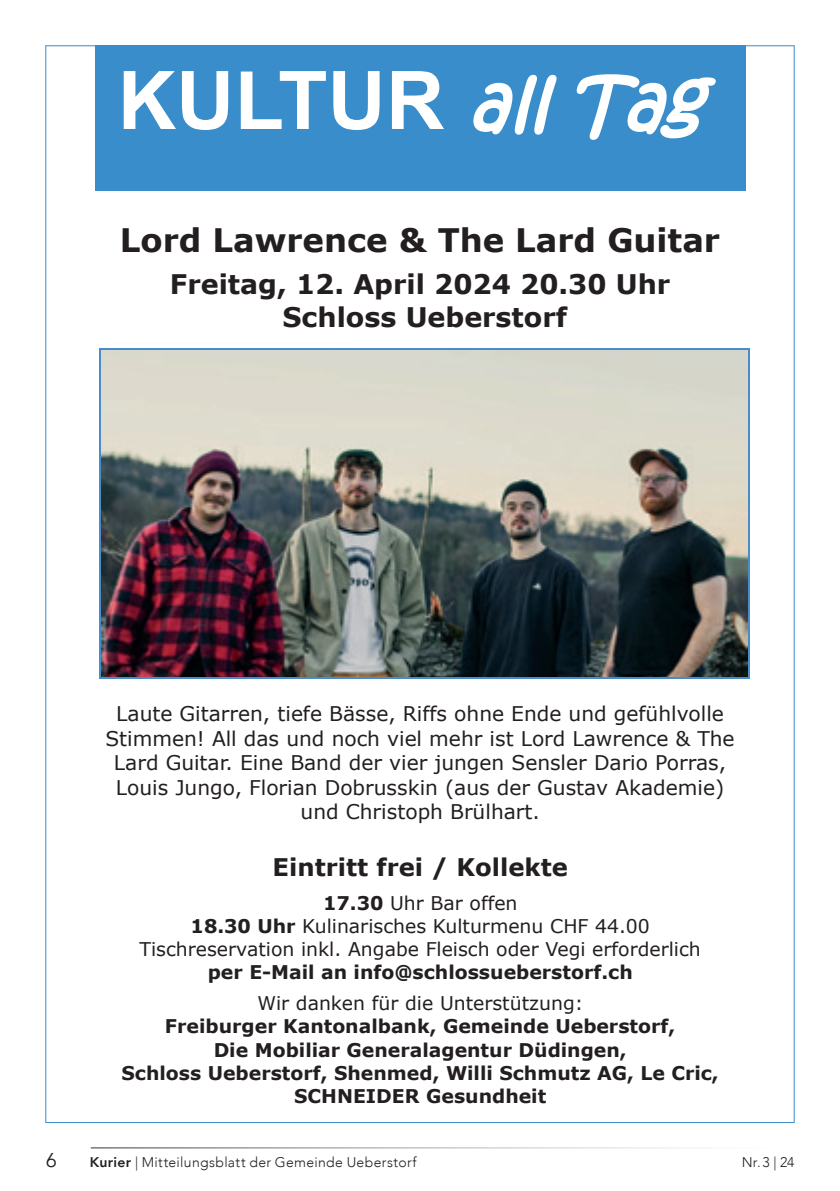
<style>
.page{position:relative;width:840px;height:1191px;background:#fff}
.page>*{position:absolute;margin:0;border:0;box-sizing:border-box;transform-origin:0 0}
.t1{font:700 80.8px "Arial";color:#fff}
.t2{font:700 32.4px "Verdana";color:#231f20}
.t3{font:700 27px/32.8px "Verdana";color:#231f20;text-align:center}
.t4{font:700 24.2px "Verdana";color:#231f20}
.t5{font:20.2px/24.6px "Verdana";color:#231f20;text-align:center}
.t6{font:20px "Avenir";color:#231f20}
.t7{font:700 18.8px/23.4px "Verdana";color:#231f20;text-align:center}
.t8{font:18.8px/23px "Verdana";color:#231f20;text-align:center}
.t9{font:300 14px "Avenir";letter-spacing:.025em;color:#231f20}
.s1{font-family:"Kristen ITC";font-weight:400;font-style:italic;font-size:72.8px}
.s2{font-weight:700}
.s3{font-weight:800}
</style>
<div class="page">
<hr style="left:91px;top:1147px;width:703px;height:1px;background:#231f20">
<div style="left:95px;top:46px;width:650px;height:110px;background:#3a8dcb"></div>
<div style="left:95px;top:156px;width:650px;height:35px;background:#3a8dcb"></div>
<img style="left:100px;top:349px;width:647px;height:328px">
<hr style="left:99px;top:348px;width:1px;height:330px;background:#488cca">
<hr style="left:748px;top:348px;width:1px;height:330px;background:#488cca">
<hr style="left:99px;top:348px;width:650px;height:1px;background:#488cca">
<hr style="left:99px;top:677px;width:650px;height:1px;background:#488cca">
<h1 class="t1" style="left:118px;top:54px;width:584px">KULTUR <span class="s1">allTag</span></h1>
<h2 class="t2" style="left:120px;top:227px;width:601px">Lord Lawrence &amp; The Lard Guitar</h2>
<h3 class="t3" style="left:170px;top:270px;width:501px">Freitag, 12. April 2024 20.30 Uhr<br>Schloss Ueberstorf</h3>
<p class="t5" style="left:105px;top:703px;width:630px">Laute Gitarren, tiefe Bässe, Riffs ohne Ende und gefühlvolle Stimmen! All das und noch viel mehr ist Lord Lawrence &amp; The Lard Guitar. Eine Band der vier jungen Sensler Dario Porras, Louis Jungo, Florian Dobrusskin (aus der Gustav Akademie) und Christoph Brülhart.</p>
<p class="t4" style="left:272px;top:857px;width:297px">Eintritt frei / Kollekte</p>
<p class="t8" style="left:139px;top:893px;width:562px"><span class="s2">17.30</span> Uhr Bar offen<br><span class="s2">18.30 Uhr</span> Kulinarisches Kulturmenu CHF 44.00<br>Tischreservation inkl. Angabe Fleisch oder Vegi erforderlich</p>
<p class="t7" style="left:207px;top:962px;width:426px">per E-Mail an info@schlossueberstorf.ch</p>
<p class="t8" style="left:257px;top:993px;width:327px">Wir danken für die Unterstützung:</p>
<p class="t7" style="left:121px;top:1016px;width:598px">Freiburger Kantonalbank, Gemeinde Ueberstorf,<br>Die Mobiliar Generalagentur Düdingen,<br>Schloss Ueberstorf, Shenmed, Willi Schmutz AG, Le Cric, SCHNEIDER Gesundheit</p>
<p class="t6" style="left:45px;top:1148px;width:13px">6</p>
<p class="t9" style="left:90px;top:1153px;width:328px"><span class="s3">Kurier</span> | Mitteilungsblatt der Gemeinde Ueberstorf</p>
<p class="t9" style="left:741px;top:1153px;width:54px">Nr.3 | 24</p>
</div>
